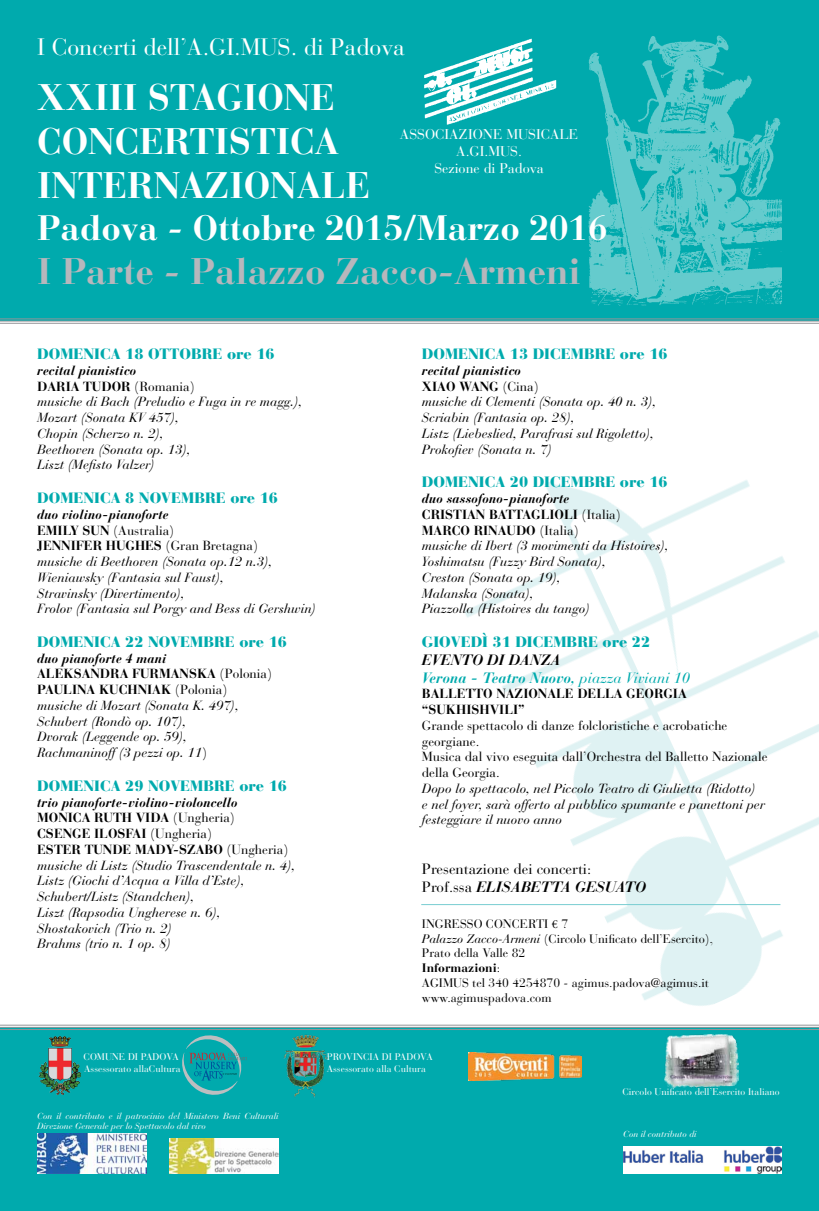
<style>
.page{position:relative;width:819px;height:1211px;background:#fff}
.page>*{position:absolute;margin:0;border:0;box-sizing:border-box;transform-origin:0 0}
.t1{font:700 36.75px/44.1px "Bauer Bodoni";color:#fff}
.t2{font:700 36.75px "Bauer Bodoni";color:#b7b7bc}
.t3{font:700 35px "Bauer Bodoni";color:#fff}
.t4{font:23.62px "Bauer Bodoni";color:#fff}
.t5{font:900 14.88px "Bauer Bodoni";color:#00aaad}
.t6{font:14.88px/17.8px "Bauer Bodoni";color:#000}
.t7{font:italic 700 14.88px/17.8px "Bauer Bodoni";color:#00aaad}
.t8{font:14.09px/16.9px "Bauer Bodoni";color:#fff;text-align:center}
.t9{font:italic 13.12px/15.8px "Bauer Bodoni";color:#000}
.t10{font:13.12px/15.8px "Bauer Bodoni";color:#000}
.t11{font:700 13.12px/15.8px "Bauer Bodoni";color:#000}
.t12{font:12.25px/14.7px "Bauer Bodoni";color:#000}
.t13{font:9.62px/11.5px "Bauer Bodoni";color:#fff}
.t14{font:italic 8.75px/9.6px "Bauer Bodoni";color:#fff}
.s1{font-weight:700}
.s2{font-weight:700;font-style:normal}
.s3{font-style:normal}
.s4{color:#000}
.s5{font-weight:400}
.s6{font-weight:700;font-style:italic}
.s7{font-family:"Adobe Garamond Pro"}
.s8{font-style:italic}
</style>
<div class="page">
<div style="left:0;top:1027px;width:819px;height:183px;background:#00aaad"></div>
<div style="left:0;top:0;width:819px;height:321px;background:#00aaad"></div>
<img style="left:623px;top:1146px;width:158px;height:27px">
<img style="left:428px;top:480px;width:391px;height:548px">
<img style="left:424px;top:38px;width:133px;height:86px">
<img style="left:588px;top:35px;width:193px;height:271px">
<img style="left:37px;top:1133px;width:109px;height:40px">
<img style="left:169px;top:1138px;width:109px;height:35px">
<hr style="left:421px;top:904px;width:359px;height:1px;background:#78cdd1">
<hr style="left:0;top:1024px;width:819px;height:1px;background:#939598">
<hr style="left:0;top:1026px;width:819px;height:1px;background:#939598">
<hr style="left:0;top:1029px;width:819px;height:1px;background:#939598">
<hr style="left:0;top:318px;width:819px;height:1px;background:#939598">
<hr style="left:0;top:321px;width:819px;height:1px;background:#939598">
<hr style="left:0;top:323px;width:819px;height:1px;background:#939598">
<img style="left:284px;top:1034px;width:44px;height:63px">
<img style="left:664px;top:1034px;width:74px;height:53px">
<img style="left:468px;top:1052px;width:113px;height:28px">
<img style="left:49px;top:1036px;width:22px;height:10px">
<svg style="left:182px;top:1035px;width:65px;height:60px"></svg>
<h3 class="t4" style="left:37px;top:33px;width:369px">I Concerti dell’A.GI.MUS. di Padova</h3>
<h1 class="t1" style="left:37px;top:75px;width:334px">XXIII STAGIONE<br>CONCERTISTICA<br>INTERNAZIONALE</h1>
<h2 class="t3" style="left:37px;top:207px;width:571px">Padova - Ottobre 2015/Marzo 2016</h2>
<h1 class="t2" style="left:37px;top:249px;width:545px">I Parte - Palazzo Zacco-Armeni</h1>
<p class="t8" style="left:400px;top:126px;width:180px">ASSOCIAZIONE MUSICALE<br>A.GI.MUS.<br>Sezione di Padova</p>
<p class="t5" style="left:37px;top:345px;width:239px">DOMENICA 18 OTTOBRE ORE 16</p>
<p class="t9" style="left:37px;top:362px;width:266px"><span class="s1">recital pianistico<br></span><span class="s2">DARIA TUDOR</span> <span class="s3">(Romania)<br></span>musiche di Bach (Preludio e Fuga in re magg.),<br>Mozart (Sonata KV 457),<br>Chopin (Scherzo n. 2),<br>Beethoven (Sonata op. 13),<br>Liszt (Mefisto Valzer)</p>
<p class="t5" style="left:37px;top:488px;width:242px">DOMENICA 8 NOVEMBRE ORE 16</p>
<p class="t9" style="left:37px;top:506px;width:280px"><span class="s1">duo violino-pianoforte<br></span><span class="s2">EMILY SUN</span> <span class="s3">(Australia)<br></span><span class="s2">JENNIFER HUGHES</span> <span class="s3">(Gran Bretagna)<br></span>musiche di Beethoven (Sonata op.12 n.3), Wieniawsky (Fantasia sul Faust),<br>Stravinsky (Divertimento),<br>Frolov (Fantasia sul Porgy and Bess di Gershwin)</p>
<p class="t5" style="left:37px;top:632px;width:251px">DOMENICA 22 NOVEMBRE ORE 16</p>
<p class="t9" style="left:37px;top:650px;width:236px"><span class="s1">duo pianoforte 4 mani<br></span><span class="s2">ALEKSANDRA FURMANSKA</span> <span class="s3">(Polonia)<br></span><span class="s2">PAULINA KUCHNIAK</span> <span class="s3">(Polonia) </span>musiche di Mozart (Sonata K. 497),<br>Schubert (Rondò op. 107),<br>Dvorak (Leggende op. 59),<br>Rachmaninoff (3 pezzi op. 11<span class="s3">)</span></p>
<p class="t5" style="left:37px;top:776px;width:251px">DOMENICA 29 NOVEMBRE ORE 16</p>
<p class="t9" style="left:37px;top:794px;width:259px"><span class="s1">trio pianoforte-violino-violoncello<br></span><span class="s2">MONICA RUTH VIDA</span> <span class="s3">(Ungheria)<br></span><span class="s2">CSENGE ILOSFAI</span> <span class="s3">(Ungheria)<br></span><span class="s2">ESTER TUNDE MADY-SZABO</span> <span class="s3">(Ungheria) </span>musiche di Listz (Studio Trascendentale n. 4),<br>Listz (Giochi d’Acqua a Villa d’Este),<br>Schubert/Listz (Standchen),<br>Liszt (Rapsodia Ungherese n. 6),<br>Shostakovich (Trio n. 2)<br>Brahms (trio n. 1 op. 8)</p>
<p class="t5" style="left:422px;top:345px;width:247px">DOMENICA 13 DICEMBRE ORE 16</p>
<p class="t9" style="left:422px;top:362px;width:236px"><span class="s1">recital pianistico<br></span><span class="s2">XIAO WANG</span> <span class="s3">(Cina)<br></span>musiche di Clementi (Sonata op. 40 n. 3),<br>Scriabin (Fantasia op. 28),<br>Listz (Liebeslied, Parafrasi sul Rigoletto),<br>Prokofiev (Sonata n. 7)</p>
<p class="t5" style="left:422px;top:473px;width:247px">DOMENICA 20 DICEMBRE ORE 16</p>
<p class="t9" style="left:422px;top:491px;width:248px"><span class="s1">duo sassofono-pianoforte<br></span><span class="s2">CRISTIAN BATTAGLIOLI</span> <span class="s3">(Italia)<br></span><span class="s2">MARCO RINAUDO</span> <span class="s3">(Italia)<br></span>musiche di Ibert (3 movimenti da Histoires),<br>Yoshimatsu (Fuzzy Bird Sonata),<br>Creston (Sonata op. 19),<br>Malanska (Sonata),<br>Piazzolla (Histoires du tango)</p>
<p class="t5" style="left:422px;top:632px;width:22px">GIOVE</p>
<p class="t5" style="left:470px;top:632px;width:181px">DÌ 31 DICEMBRE ORE 22</p>
<p class="t7" style="left:422px;top:650px;width:270px"><span class="s4">EVENTO DI DANZA<br></span>Verona - Teatro Nuovo, <span class="s5">piazza Viviani 10</span></p>
<p class="t11" style="left:422px;top:686px;width:266px">BALLETTO NAZIONALE DELLA GEORGIA “SUKHISHVILI”</p>
<p class="t10" style="left:422px;top:717px;width:347px">Grande spettacolo di danze folcloristiche e acrobatiche georgiane.<br>Musica dal vivo eseguita dall’Orchestra del Balletto Nazionale della Georgia.</p>
<p class="t9" style="left:422px;top:780px;width:344px">Dopo lo spettacolo, nel Piccolo Teatro di Giulietta (Ridotto)<br>e nel foyer, sarà offerto al pubblico spumante e panettoni per festeggiare il nuovo anno</p>
<p class="t6" style="left:422px;top:860px;width:226px">Presentazione dei concerti:<br>Prof.ssa <span class="s6">ELISABETTA GESUATO</span></p>
<p class="t12" style="left:422px;top:916px;width:293px">INGRESSO CONCERTI <span class="s7">€</span> 7<br><span class="s8">Palazzo Zacco-Armeni</span> (Circolo Unificato dell’Esercito),<br>Prato della Valle 82<br><span class="s1">Informazioni</span>:<br>AGIMUS tel 340 4254870 - agimus.padova@agimus.it www.agimuspadova.com</p>
<p class="t13" style="left:84px;top:1051px;width:98px">COMUNE DI PADOVA<br>Assessorato allaCultura</p>
<p class="t14" style="left:37px;top:1111px;width:243px">Con il contributo e il patrocinio del Ministero Beni Culturali<br>Direzione Generale per lo Spettacolo dal vivo</p>
<p class="t13" style="left:327px;top:1051px;width:107px">PROVINCIA DI PADOVA<br>Assessorato alla Cultura</p>
<p class="t13" style="left:622px;top:1085px;width:159px">Circolo Unificato dell’Esercito Italiano</p>
<p class="t14" style="left:623px;top:1129px;width:75px">Con il contributo di</p>
</div>
